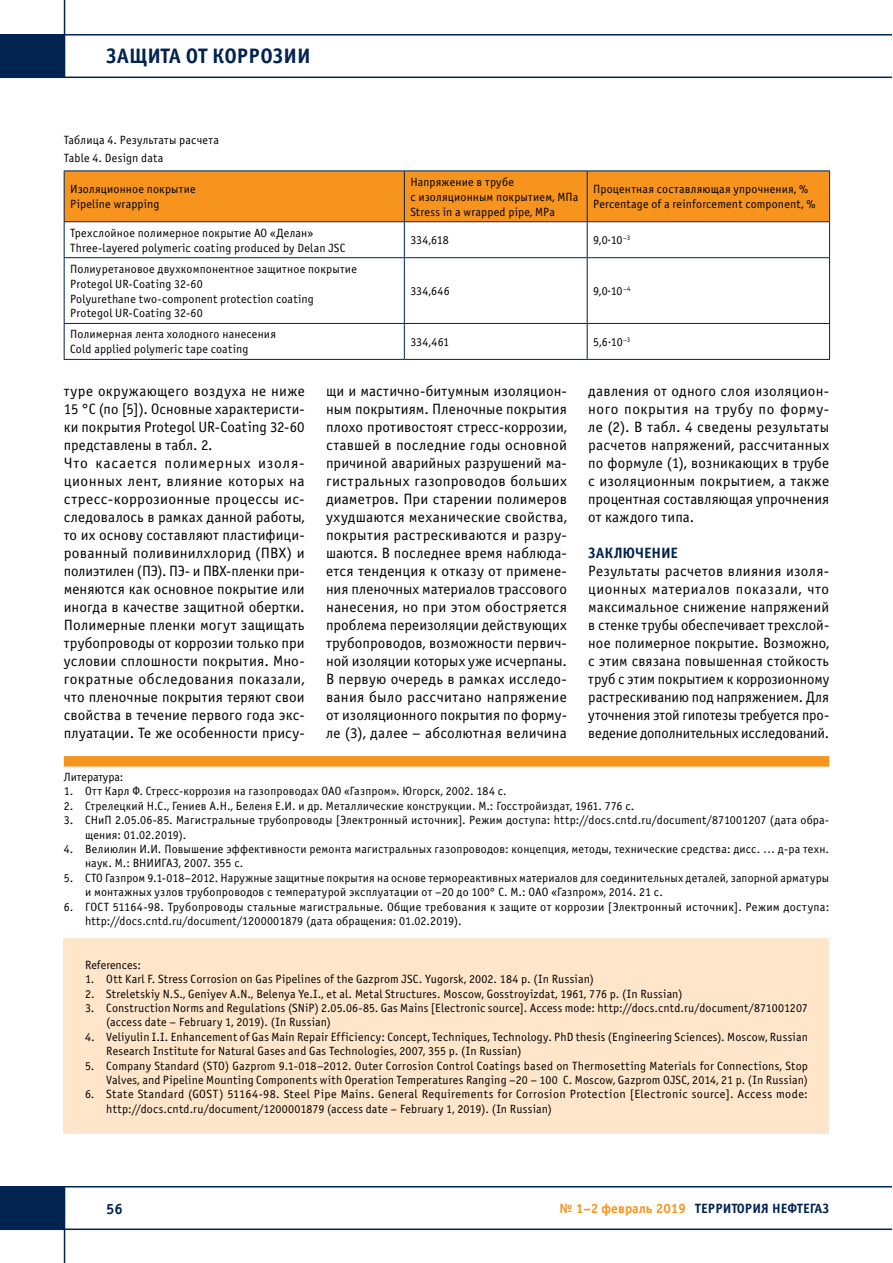
<style>
.page{position:relative;width:893px;height:1263px;background:#fff}
.page>*{position:absolute;margin:0;border:0;box-sizing:border-box;transform-origin:0 0}
.t1{font:700 21px "Officina Sans C";color:#00234f}
.t2{font:15px/18px "Officina Sans C";letter-spacing:.01em;color:#000;text-align:justify}
.t3{font:700 15px "Officina Sans C";color:#00234f}
.t4{font:700 13.5px "Officina Sans C";color:#00234f}
.t5{font:12px/15px "Officina Sans C";letter-spacing:.015em;color:#000}
.s1{color:#f7941e}
</style>
<div class="page">
<hr style="left:0;top:77px;width:893px;height:1px;background:#00234f">
<hr style="left:64px;top:0;width:1px;height:77px;background:#00234f">
<hr style="left:0;top:34px;width:893px;height:2px;background:#00234f">
<div style="left:0;top:35px;width:64px;height:42px;background:#00234f"></div>
<hr style="left:0;top:1186px;width:893px;height:1px;background:#00234f">
<hr style="left:64px;top:1186px;width:1px;height:77px;background:#00234f">
<hr style="left:0;top:1228px;width:893px;height:2px;background:#00234f">
<div style="left:0;top:1187px;width:64px;height:42px;background:#00234f"></div>
<div style="left:64px;top:756px;width:765px;height:11px;background:#f7941e"></div>
<div style="left:64px;top:938px;width:765px;height:196px;background:#ffe6ca"></div>
<div style="left:65px;top:172px;width:764px;height:49px;background:#f7941e"></div>
<hr style="left:64px;top:222px;width:1px;height:35px;background:#00234f">
<hr style="left:404px;top:222px;width:1px;height:35px;background:#00234f">
<hr style="left:587px;top:222px;width:1px;height:35px;background:#00234f">
<hr style="left:829px;top:222px;width:1px;height:35px;background:#00234f">
<hr style="left:64px;top:257px;width:340px;height:1px;background:#00234f">
<hr style="left:64px;top:258px;width:1px;height:65px;background:#00234f">
<hr style="left:404px;top:257px;width:183px;height:1px;background:#00234f">
<hr style="left:404px;top:258px;width:1px;height:65px;background:#00234f">
<hr style="left:587px;top:257px;width:243px;height:1px;background:#00234f">
<hr style="left:587px;top:258px;width:1px;height:65px;background:#00234f">
<hr style="left:829px;top:258px;width:1px;height:65px;background:#00234f">
<hr style="left:64px;top:323px;width:340px;height:1px;background:#00234f">
<hr style="left:64px;top:324px;width:1px;height:35px;background:#00234f">
<hr style="left:64px;top:359px;width:340px;height:1px;background:#00234f">
<hr style="left:404px;top:323px;width:183px;height:1px;background:#00234f">
<hr style="left:404px;top:324px;width:1px;height:35px;background:#00234f">
<hr style="left:404px;top:359px;width:183px;height:1px;background:#00234f">
<hr style="left:587px;top:323px;width:243px;height:1px;background:#00234f">
<hr style="left:587px;top:324px;width:1px;height:35px;background:#00234f">
<hr style="left:829px;top:324px;width:1px;height:35px;background:#00234f">
<hr style="left:587px;top:359px;width:243px;height:1px;background:#00234f">
<hr style="left:64px;top:171px;width:340px;height:1px;background:#00234f">
<hr style="left:64px;top:171px;width:1px;height:50px;background:#00234f">
<hr style="left:64px;top:221px;width:340px;height:1px;background:#00234f">
<hr style="left:404px;top:171px;width:183px;height:1px;background:#00234f">
<hr style="left:404px;top:171px;width:1px;height:50px;background:#00234f">
<hr style="left:404px;top:221px;width:183px;height:1px;background:#00234f">
<hr style="left:587px;top:171px;width:243px;height:1px;background:#00234f">
<hr style="left:587px;top:171px;width:1px;height:50px;background:#00234f">
<hr style="left:829px;top:171px;width:1px;height:50px;background:#00234f">
<hr style="left:587px;top:221px;width:243px;height:1px;background:#00234f">
<h1 class="t1" style="left:106px;top:44px;width:206px">ЗАЩИТА ОТ КОРРОЗИИ</h1>
<p class="t5" style="left:64px;top:131px;width:157px;line-height:18px">Таблица 4. Результаты расчета<br>Table 4. Design data</p>
<p class="t5" style="left:70px;top:182px;width:127px">Изоляционное покрытие<br>Pipeline wrapping</p>
<p class="t5" style="left:410px;top:175px;width:169px">Напряжение в трубе<br>с изоляционным покрытием, МПа<br>Stress in a wrapped pipe, MPa</p>
<p class="t5" style="left:593px;top:182px;width:224px">Процентная составляющая упрочнения, %<br>Percentage of a reinforcement component, %</p>
<p class="t5" style="left:70px;top:225px;width:277px">Трехслойное полимерное покрытие АО «Делан»<br>Three-layered polymeric coating produced by Delan JSC</p>
<p class="t5" style="left:410px;top:233px;width:40px">334,618</p>
<p class="t5" style="left:593px;top:233px;width:39px">9,0.10<sup>–3</sup></p>
<p class="t5" style="left:70px;top:261px;width:288px">Полиуретановое двухкомпонентное защитное покрытие Protegol UR-Сoating 32-60<br>Polyurethane two-component protection coating Protegol UR-Сoating 32-60</p>
<p class="t5" style="left:410px;top:284px;width:41px">334,646</p>
<p class="t5" style="left:593px;top:284px;width:39px">9,0.10<sup>–4</sup></p>
<p class="t5" style="left:70px;top:327px;width:207px">Полимерная лента холодного нанесения<br>Cold applied polymeric tape coating</p>
<p class="t5" style="left:410px;top:335px;width:40px">334,461</p>
<p class="t5" style="left:593px;top:335px;width:39px">5,6.10<sup>–3</sup></p>
<p class="t2" style="left:64px;top:382px;width:242px;text-align:left">туре окружающего воздуха не ниже 15 °С (по [5]). Основные характеристи&shy;ки покрытия Protegol UR-Сoating 32-60 представлены в табл. 2.<br>Что касается полимерных изоля&shy;ционных лент, влияние которых на стресс-коррозионные процессы ис&shy;следовалось в рамках данной работы, то их основу составляют пластифици&shy;рованный поливинилхлорид (ПВХ) и полиэтилен (ПЭ). ПЭ- и ПВХ-пленки при&shy;меняются как основное покрытие или иногда в качестве защитной обертки.<br>Полимерные пленки могут защищать трубопроводы от коррозии только при условии сплошности покрытия. Мно&shy;гократные обследования показали, что пленочные покрытия теряют свои свойства в течение первого года экс&shy;плуатации. Те же особенности прису-</p>
<p class="t2" style="left:326px;top:382px;width:242px">щи и мастично-битумным изоляцион&shy;ным покрытиям. Пленочные покрытия плохо противостоят стресс-коррозии, ставшей в последние годы основной причиной аварийных разрушений ма&shy;гистральных газопроводов больших диаметров. При старении полимеров ухудшаются механические свойства, покрытия растрескиваются и разру&shy;шаются. В последнее время наблюда&shy;ется тенденция к отказу от примене&shy;ния пленочных материалов трассового нанесения, но при этом обостряется проблема переизоляции действующих трубопроводов, возможности первич&shy;ной изоляции которых уже исчерпаны.<br>В первую очередь в рамках исследо&shy;вания было рассчитано напряжение от изоляционного покрытия по форму&shy;ле (3), далее – абсолютная величина</p>
<p class="t2" style="left:588px;top:382px;width:242px">давления от одного слоя изоляцион&shy;ного покрытия на трубу по форму&shy;ле (2). В табл. 4 сведены результаты расчетов напряжений, рассчитанных по формуле (1), возникающих в трубе с изоляционным покрытием, а также процентная составляющая упрочнения от каждого типа.</p>
<p class="t3" style="left:588px;top:544px;width:91px">ЗАКЛЮЧЕНИЕ</p>
<p class="t2" style="left:588px;top:562px;width:242px">Результаты расчетов влияния изоля&shy;ционных материалов показали, что максимальное снижение напряжений в стенке трубы обеспечивает трехслой&shy;ное полимерное покрытие. Возможно, с этим связана повышенная стойкость труб с этим покрытием к коррозионному растрескиванию под напряжением. Для уточнения этой гипотезы требуется про&shy;ведение дополнительных исследований.</p>
<p class="t5" style="left:64px;top:770px;width:61px">Литература:</p>
<p class="t5" style="left:64px;top:784px;width:444px">1. Отт Карл Ф. Стресс-коррозия на газопроводах ОАО «Газпром». Югорск, 2002. 184 с.</p>
<p class="t5" style="left:64px;top:798px;width:572px">2. Стрелецкий Н.С., Гениев А.Н., Беленя Е.И. и др. Металлические конструкции. М.: Госстройиздат, 1961. 776 с.</p>
<p class="t5" style="left:85px;top:813px;width:746px;line-height:14.4px;text-indent:-21px">3. СНиП 2.05.06-85. Магистральные трубопроводы [Электронный источник]. Режим доступа: http://docs.cntd.ru/document/871001207 (дата обра&shy;щения: 01.02.2019).</p>
<p class="t5" style="left:85px;top:842px;width:746px;line-height:14.4px;text-indent:-21px">4. Велиюлин И.И. Повышение эффективности ремонта магистральных газопроводов: концепция, методы, технические средства: дисс. … д-ра техн. наук. М.: ВНИИГАЗ, 2007. 355 с.</p>
<p class="t5" style="left:85px;top:871px;width:746px;line-height:14.4px;text-indent:-21px">5. СТО Газпром 9.1-018–2012. Наружные защитные покрытия на основе термореактивных материалов для соединительных деталей, запорной арматуры и монтажных узлов трубопроводов с температурой эксплуатации от –20 до 100° С. М.: ОАО «Газпром», 2014. 21 с.</p>
<p class="t5" style="left:85px;top:900px;width:746px;line-height:14.4px;text-indent:-21px">6. ГОСТ 51164-98. Трубопроводы стальные магистральные. Общие требования к защите от коррозии [Электронный источник]. Режим доступа: http://docs.cntd.ru/document/1200001879 (дата обращения: 01.02.2019).</p>
<p class="t5" style="left:85px;top:957px;width:57px">References:</p>
<p class="t5" style="left:85px;top:972px;width:510px">1. Ott Karl F. Stress Corrosion on Gas Pipelines of the Gazprom JSC. Yugorsk, 2002. 184 p. (In Russian)</p>
<p class="t5" style="left:85px;top:986px;width:599px">2. Streletskiy N.S., Geniyev А.N., Belenya Ye.I., et al. Metal Structures. Мoscow, Gosstroyizdat, 1961, 776 p. (In Russian)</p>
<p class="t5" style="left:106px;top:1001px;width:703px;line-height:14.4px;text-indent:-21px">3. Construction Norms and Regulations (SNiP) 2.05.06-85. Gas Mains [Electronic source]. Access mode: http://docs.cntd.ru/document/871001207 (access date – February 1, 2019). (In Russian)</p>
<p class="t5" style="left:106px;top:1030px;width:703px;line-height:14.4px;text-indent:-21px">4. Veliyulin I.I. Enhancement of Gas Main Repair Efficiency: Concept, Techniques, Technology. PhD thesis (Engineering Sciences). Moscow, Russian<br>Research Institute for Natural Gases and Gas Technologies, 2007, 355 p. (In Russian)</p>
<p class="t5" style="left:85px;top:1059px;width:724px;line-height:14.4px;text-align:right">5. Company Standard (STO) Gazprom 9.1-018–2012. Outer Corrosion Control Coatings based on Thermosetting Materials for Connections, Stop<br>Valves, and Pipeline Mounting Components with Operation Temperatures Ranging –20 – 100 ºС. Мoscow, Gazprom ОJSC, 2014, 21 p. (In Russian)</p>
<p class="t5" style="left:106px;top:1087px;width:703px;line-height:14.4px;text-indent:-21px">6. State Standard (GOST) 51164-98. Steel Pipe Mains. General Requirements for Corrosion Protection [Electronic source]. Access mode: http://docs.cntd.ru/document/1200001879 (access date – February 1, 2019). (In Russian)</p>
<p class="t3" style="left:106px;top:1200px;width:18px">56</p>
<p class="t4" style="left:559px;top:1201px;width:271px"><span class="s1">№ 1–2 февраль 2019</span> ТЕРРИТОРИЯ НЕФТЕГАЗ</p>
</div>
